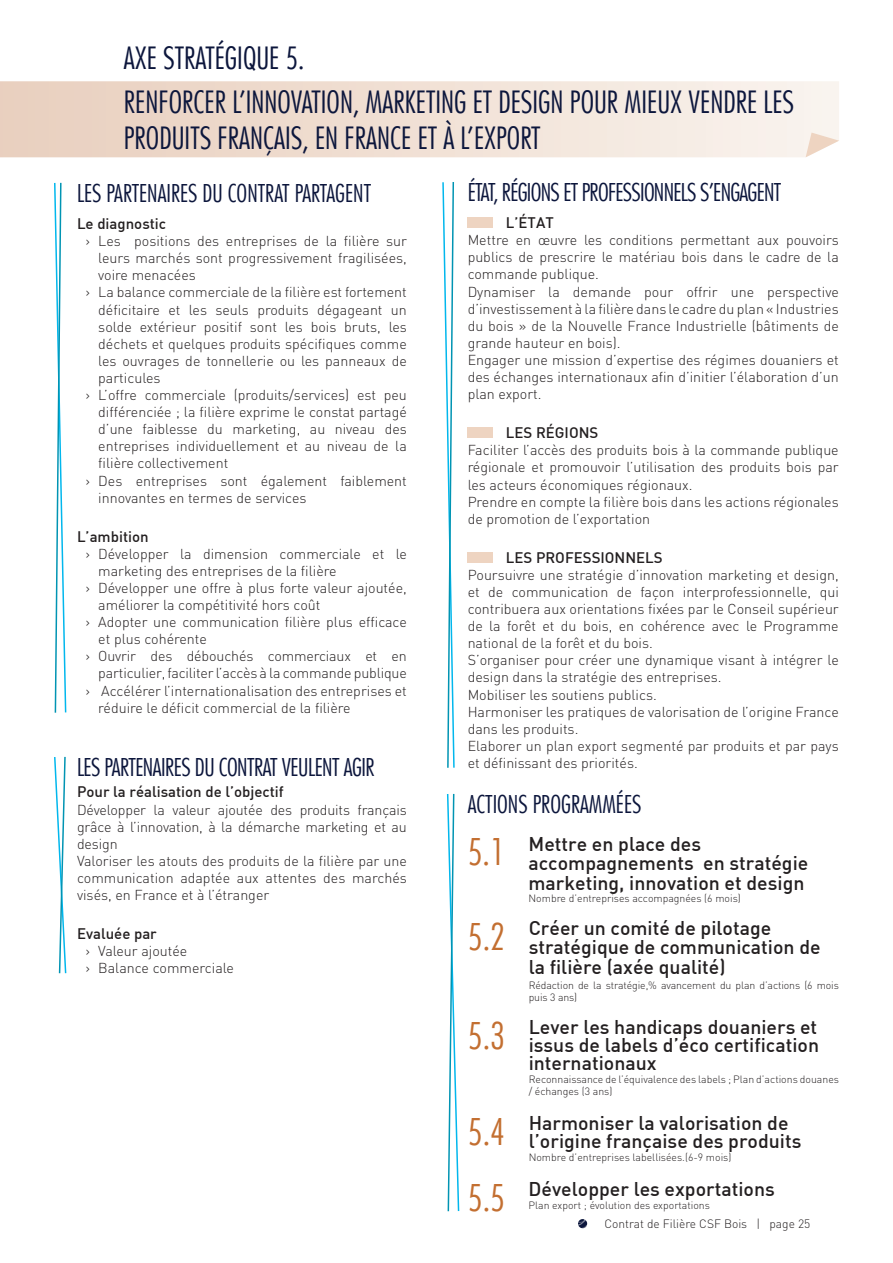
<style>
.page{position:relative;width:893px;height:1263px;background:#fff}
.page>*{position:absolute;margin:0;border:0;box-sizing:border-box;transform-origin:0 0}
.t1{font:300 condensed 36px/66px "Futura LT";color:#c36f31}
.t2{font:300 condensed 30px/36px "Futura LT";color:#0c163c}
.t3{font:300 condensed 24px "Futura LT";letter-spacing:-.02em;color:#0c163c}
.t4{font:300 condensed 24px "Futura LT";color:#0c163c}
.t5{font:500 19.5px/19.5px "DIN";color:#231f20}
.t6{font:500 15px "DIN";color:#231f20}
.t7{font:300 14.25px/17.1px "DIN";color:#231f20}
.t8{font:300 12px "DIN";color:#231f20}
.t9{font:300 10.5px/12.6px "DIN";color:#231f20}
</style>
<div class="page">
<svg style="left:578px;top:1219px;width:10px;height:10px"></svg>
<svg style="left:0;top:81px;width:839px;height:76px;background:#f0e0d5"></svg>
<svg style="left:806px;top:133px;width:33px;height:24px"></svg>
<div style="left:468px;top:217px;width:25px;height:11px;background:#eed4c1"></div>
<div style="left:468px;top:427px;width:25px;height:11px;background:#eed4c1"></div>
<div style="left:468px;top:552px;width:25px;height:11px;background:#eed4c1"></div>
<svg style="left:54px;top:182px;width:13px;height:531px"></svg>
<svg style="left:54px;top:756px;width:13px;height:218px"></svg>
<svg style="left:442px;top:182px;width:13px;height:586px"></svg>
<svg style="left:446px;top:793px;width:14px;height:419px"></svg>
<h2 class="t2" style="left:124px;top:40px;width:182px">AXE STRATÉGIQU E 5.</h2>
<h2 class="t2" style="left:124px;top:84px;width:668px">RENFORCER L’INNOVATION, MARKETING ET DESIGN POUR MIEUX VENDRE LES<br>PRODUITS FRANÇAIS, EN FRANCE ET À L’EXPORT</h2>
<h3 class="t4" style="left:77px;top:179px;width:296px">LES PARTENAIRES DU CONTRAT PARTAGENT</h3>
<h3 class="t3" style="left:468px;top:178px;width:315px">ÉTAT, RÉGIONS ET PROFESSIONNELS S’ENGAGENT</h3>
<p class="t6" style="left:506px;top:213px;width:49px">L’état</p>
<p class="t7" style="left:468px;top:231px;width:373px">Mettre en œuvre les conditions permettant aux pouvoirs publics de prescrire le matériau bois dans le cadre de la commande publique.<br>Dynamiser la demande pour offrir une perspective d’investissement à la filière dans le cadre du plan « Industries du bois » de la Nouvelle France Industrielle (bâtiments de grande hauteur en bois).<br>Engager une mission d’expertise des régimes douaniers et des échanges internationaux afin d’initier l’élaboration d’un plan export.</p>
<p class="t6" style="left:506px;top:423px;width:94px">Les régions</p>
<p class="t7" style="left:468px;top:441px;width:373px">Faciliter l’accès des produits bois à la commande publique régionale et promouvoir l’utilisation des produits bois par les acteurs économiques régionaux.<br>Prendre en compte la filière bois dans les actions régionales de promotion de l’exportation</p>
<p class="t6" style="left:506px;top:548px;width:158px">Les professionnels</p>
<p class="t7" style="left:468px;top:566px;width:373px">Poursuivre une stratégie d’innovation marketing et design, et de communication de façon interprofessionnelle, qui contribuera aux orientations fixées par le Conseil supérieur de la forêt et du bois, en cohérence avec le Programme national de la forêt et du bois.<br>S’organiser pour créer une dynamique visant à intégrer le design dans la stratégie des entreprises.<br>Mobiliser les soutiens publics.<br>Harmoniser les pratiques de valorisation de l’origine France dans les produits.<br>Elaborer un plan export segmenté par produits et par pays et définissant des priorités.</p>
<h3 class="t4" style="left:468px;top:790px;width:173px">ACTIONS PROGRAMMÉES</h3>
<h3 class="t5" style="left:528px;top:833px;width:281px">M ettre en place des accompagnements en stratégie marketing, innovation et design</h3>
<p class="t9" style="left:528px;top:892px;width:214px">Nombre d’entreprises accompagnées (6 mois)</p>
<h3 class="t5" style="left:529px;top:917px;width:293px">Créer un comité de pilotage stratégique de communication de la filière (axée qualité)</h3>
<p class="t9" style="left:529px;top:978px;width:312px">Rédaction de la stratégie,% avancement du plan d’actions (6 mois puis 3 ans)</p>
<h3 class="t5" style="left:529px;top:1017px;width:292px;line-height:18px;text-align:justify">Lever les handicaps douaniers et issus de labels d’éco certification internationaux</h3>
<p class="t9" style="left:529px;top:1072px;width:312px">Reconnaissance de l’équivalence des labels ; Plan d’actions douanes / échanges (3 ans)</p>
<h3 class="t5" style="left:529px;top:1114px;width:274px;line-height:18px">Harmoniser la valorisation de l’origine française des produits</h3>
<p class="t9" style="left:529px;top:1151px;width:204px">Nombre d’entreprises labellisées.(6-9 mois)</p>
<h3 class="t5" style="left:529px;top:1179px;width:248px">Développer les exportations</h3>
<p class="t9" style="left:529px;top:1199px;width:183px">Plan export ; évolution des exportations</p>
<p class="t6" style="left:77px;top:214px;width:91px">Le diagnostic</p>
<p class="t7" style="left:86px;top:232px;width:323px">› Les positions des entreprises de la filière sur</p>
<p class="t7" style="left:98px;top:249px;width:310px">leurs marchés sont progressivement fragilisées,</p>
<p class="t7" style="left:98px;top:266px;width:99px">voire menacées</p>
<p class="t7" style="left:86px;top:284px;width:323px">› La balance commerciale de la filière est fortement</p>
<p class="t7" style="left:98px;top:301px;width:310px">déficitaire et les seuls produits dégageant un</p>
<p class="t7" style="left:98px;top:318px;width:310px">solde extérieur positif sont les bois bruts, les</p>
<p class="t7" style="left:98px;top:335px;width:310px">déchets et quelques produits spécifiques comme</p>
<p class="t7" style="left:98px;top:352px;width:310px">les ouvrages de tonnellerie ou les panneaux de</p>
<p class="t7" style="left:98px;top:369px;width:64px">particules</p>
<p class="t7" style="left:86px;top:386px;width:323px">› L’offre commerciale (produits/services) est peu</p>
<p class="t7" style="left:98px;top:403px;width:310px">différenciée ; la filière exprime le constat partagé</p>
<p class="t7" style="left:98px;top:420px;width:310px">d’une faiblesse du marketing, au niveau des</p>
<p class="t7" style="left:98px;top:437px;width:310px">entreprises individuellement et au niveau de la</p>
<p class="t7" style="left:98px;top:455px;width:132px">filière collectivement</p>
<p class="t7" style="left:86px;top:472px;width:323px">› Des entreprises sont également faiblement</p>
<p class="t7" style="left:98px;top:489px;width:210px">innovantes en termes de services</p>
<p class="t6" style="left:77px;top:527px;width:73px">L’ambition</p>
<p class="t7" style="left:86px;top:545px;width:323px">› Développer la dimension commerciale et le</p>
<p class="t7" style="left:98px;top:562px;width:240px">marketing des entreprises de la filière</p>
<p class="t7" style="left:86px;top:579px;width:323px">› Développer une offre à plus forte valeur ajoutée,</p>
<p class="t7" style="left:98px;top:596px;width:224px">améliorer la compétitivité hors coût</p>
<p class="t7" style="left:86px;top:613px;width:323px">› Adopter une communication filière plus efficace</p>
<p class="t7" style="left:98px;top:630px;width:110px">et plus cohérente</p>
<p class="t7" style="left:86px;top:647px;width:323px">› Ouvrir des débouchés commerciaux et en</p>
<p class="t7" style="left:98px;top:665px;width:310px">particulier, faciliter l’accès à la commande publique</p>
<p class="t7" style="left:86px;top:682px;width:323px">› Accélérer l’internationalisation des entreprises et</p>
<p class="t7" style="left:98px;top:699px;width:254px">réduire le déficit commercial de la filière</p>
<h3 class="t3" style="left:77px;top:753px;width:299px">LES PARTENAIRES DU CONTRAT VEULENT AGIR</h3>
<p class="t6" style="left:77px;top:782px;width:208px">Pour la réalisation de l’objectif</p>
<p class="t7" style="left:77px;top:801px;width:331px">Développer la valeur ajoutée des produits français grâce à l’innovation, à la démarche marketing et au design<br>Valoriser les atouts des produits de la filière par une communication adaptée aux attentes des marchés visés, en France et à l’étranger</p>
<p class="t6" style="left:77px;top:924px;width:81px">Evaluée par</p>
<p class="t7" style="left:86px;top:942px;width:150px">› Valeur ajoutée<br>› Balance commerciale</p>
<h1 class="t1" style="left:468px;top:819px;width:39px">5.1</h1>
<h1 class="t1" style="left:468px;top:903px;width:39px">5.2</h1>
<h1 class="t1" style="left:468px;top:1003px;width:39px">5.3</h1>
<h1 class="t1" style="left:468px;top:1099px;width:39px">5.4<br>5.5</h1>
<p class="t8" style="left:604px;top:1216px;width:207px">Contrat de Filière CSF Bois | page 25</p>
</div>
